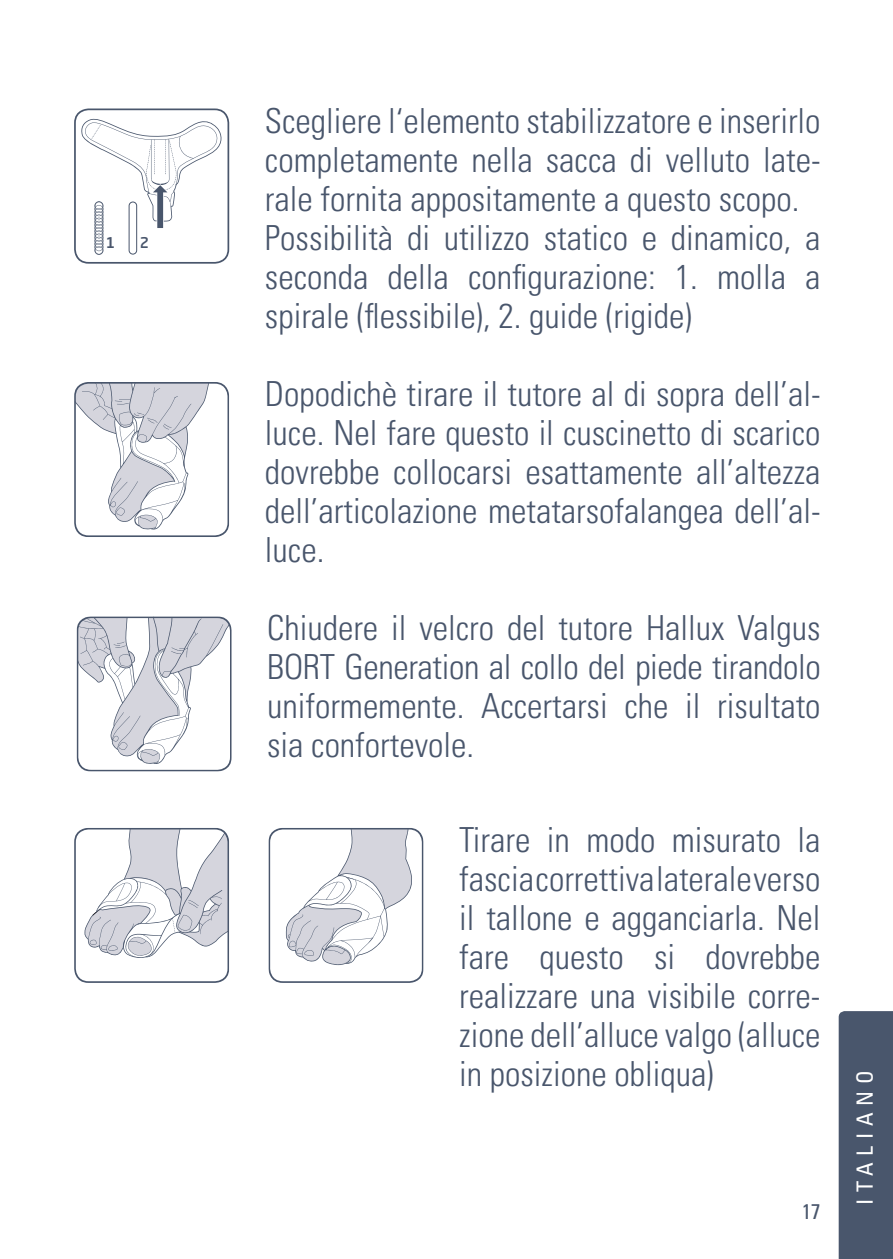
<style>
.page{position:relative;width:893px;height:1259px;background:#fff}
.page>*{position:absolute;margin:0;border:0;box-sizing:border-box;transform-origin:0 0}
.t1{font:300 condensed 34.5px/39px "Univers LT Pro";color:#49566c;text-align:justify}
.t2{font:condensed 22.2px "Univers LT Pro";letter-spacing:.3em;color:#fff}
.t3{font:condensed 21.3px "Univers LT Pro";color:#49566c}
.t4{font:500 14.7px "Neo Tech Pro";color:#49566c}
</style>
<div class="page">
<div style="left:839px;top:1011px;width:54px;height:248px;background:#49566c"></div>
<svg style="left:74px;top:108px;width:155px;height:156px"></svg>
<svg style="left:74px;top:382px;width:155px;height:155px"></svg>
<svg style="left:74px;top:828px;width:155px;height:155px"></svg>
<svg style="left:268px;top:828px;width:156px;height:155px"></svg>
<svg style="left:77px;top:616px;width:155px;height:155px"></svg>
<p class="t4" style="left:106px;top:233px;width:11px">1</p>
<p class="t4" style="left:140px;top:233px;width:11px">2</p>
<p class="t1" style="left:265px;top:99px;width:557px;text-align:left">Scegliere l‘elemento stabilizzatore e inserirlo completamente nella sacca di velluto late&shy;rale fornita appositamente a questo scopo.<br>Possibilità di utilizzo statico e dinamico, a seconda della configurazione: 1. molla a spirale (flessibile), 2. guide (rigide)</p>
<p class="t1" style="left:265px;top:372px;width:557px">Dopodichè tirare il tutore al di sopra dell’al&shy;luce. Nel fare questo il cuscinetto di scarico dovrebbe collocarsi esattamente all’altezza dell’articolazione metatarsofalangea dell’al&shy;luce.</p>
<p class="t1" style="left:267px;top:606px;width:555px">Chiudere il velcro del tutore Hallux Valgus BORT Generation al collo del piede tirandolo uniformemente. Accertarsi che il risultato sia confortevole.</p>
<p class="t1" style="left:459px;top:818px;width:363px">Tirare in modo misurato la fascia correttiva laterale verso il tallone e agganciarla. Nel fare questo si dovrebbe realizzare una visibile corre&shy;zione dell’alluce valgo (alluce in posizione obliqua)</p>
<p class="t3" style="left:802px;top:1198px;width:20px">17</p>
<p class="t2" style="left:851px;top:1205px;width:136px;rotate:-90deg">ITALIANO</p>
</div>
